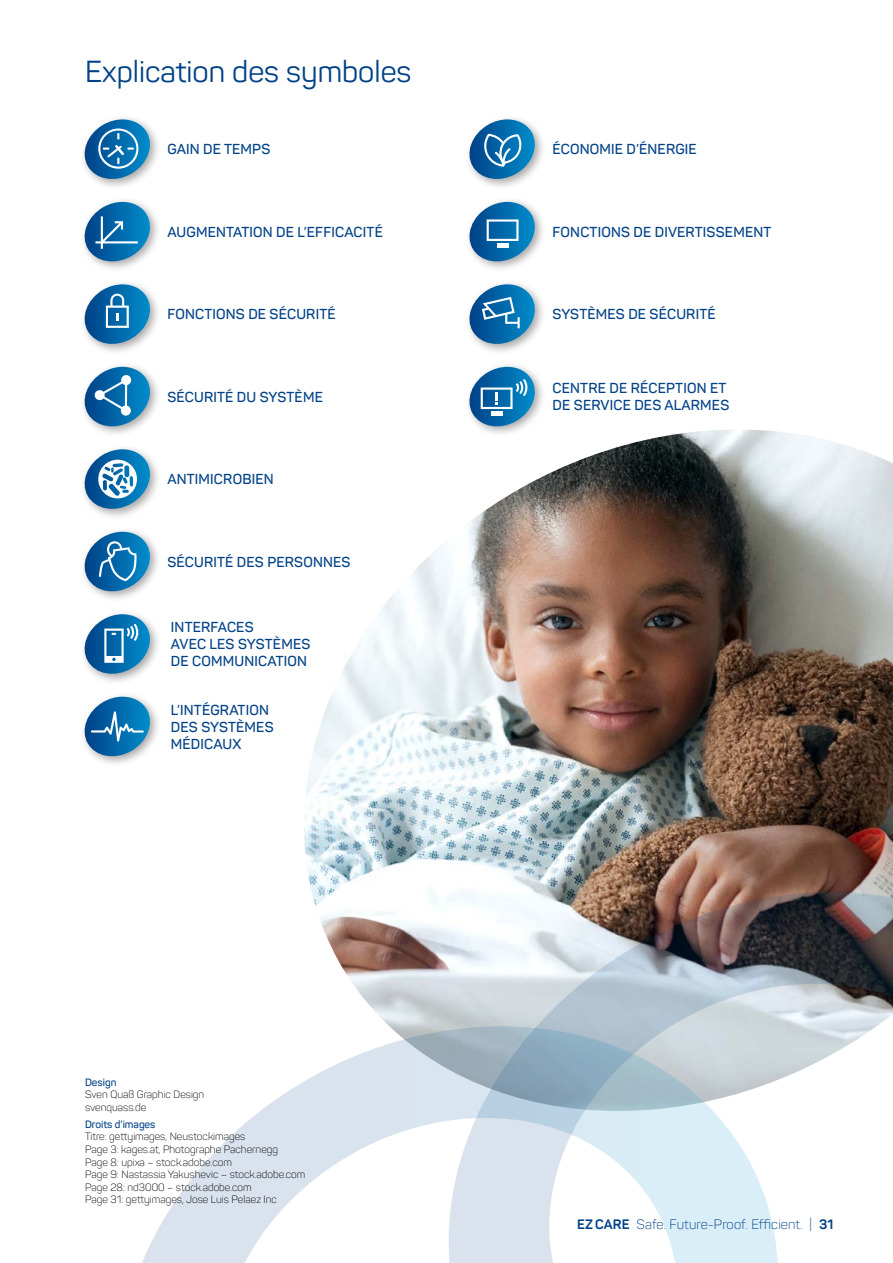
<style>
.page{position:relative;width:893px;height:1263px;background:#fff}
.page>*{position:absolute;margin:0;border:0;box-sizing:border-box;transform-origin:0 0}
.t1{font:30px "Panton";color:#004187}
.t2{font:600 14.25px/17.1px "Panton";letter-spacing:.015em;color:#004187}
.t3{font:300 13.5px "Panton";letter-spacing:.005em;color:#004187}
.t4{font:300 10.5px/12.6px "Panton";color:#000}
.t5{font:600 10.5px "Panton";color:#004187}
.s1{font-weight:700}
</style>
<div class="page">
<img style="left:304px;top:429px;width:589px;height:597px">
<img style="left:435px;top:892px;width:458px;height:182px">
<svg style="left:142px;top:1026px;width:650px;height:237px"></svg>
<div style="left:79px;top:279px;width:83px;height:76px;background:#000;opacity:.35"></div>
<svg style="left:80px;top:284px;width:75px;height:64px"></svg>
<div style="left:79px;top:361px;width:83px;height:77px;background:#000;opacity:.35"></div>
<svg style="left:80px;top:367px;width:75px;height:63px"></svg>
<div style="left:79px;top:444px;width:83px;height:76px;background:#000;opacity:.35"></div>
<svg style="left:80px;top:449px;width:75px;height:64px"></svg>
<div style="left:79px;top:526px;width:83px;height:77px;background:#000;opacity:.35"></div>
<svg style="left:80px;top:532px;width:75px;height:63px"></svg>
<div style="left:464px;top:114px;width:82px;height:76px;background:#000;opacity:.35"></div>
<svg style="left:465px;top:119px;width:74px;height:64px"></svg>
<div style="left:464px;top:196px;width:82px;height:77px;background:#000;opacity:.35"></div>
<svg style="left:465px;top:202px;width:74px;height:63px"></svg>
<div style="left:464px;top:279px;width:82px;height:76px;background:#000;opacity:.35"></div>
<svg style="left:465px;top:284px;width:74px;height:64px"></svg>
<div style="left:464px;top:361px;width:82px;height:77px;background:#000;opacity:.35"></div>
<svg style="left:465px;top:367px;width:74px;height:63px"></svg>
<div style="left:79px;top:114px;width:83px;height:76px;background:#000;opacity:.35"></div>
<svg style="left:80px;top:119px;width:75px;height:64px"></svg>
<div style="left:79px;top:196px;width:83px;height:77px;background:#000;opacity:.35"></div>
<svg style="left:80px;top:202px;width:75px;height:63px"></svg>
<div style="left:79px;top:609px;width:83px;height:76px;background:#000;opacity:.35"></div>
<svg style="left:80px;top:614px;width:75px;height:64px"></svg>
<div style="left:79px;top:691px;width:83px;height:76px;background:#000;opacity:.35"></div>
<svg style="left:80px;top:697px;width:75px;height:63px"></svg>
<h1 class="t1" style="left:85px;top:53px;width:328px">Explication des symboles</h1>
<p class="t2" style="left:167px;top:141px;width:104px">GAIN DE TEMPS</p>
<p class="t2" style="left:167px;top:223px;width:217px">AUGMENTATION DE L’EFFICACITÉ</p>
<p class="t2" style="left:167px;top:306px;width:170px">FONCTIONS DE SÉCURITÉ</p>
<p class="t2" style="left:167px;top:388px;width:157px">SÉCURITÉ DU SYSTÈME</p>
<p class="t2" style="left:167px;top:471px;width:108px">ANTIMICROBIEN</p>
<p class="t2" style="left:167px;top:553px;width:185px">SÉCURITÉ DES PERSONNES</p>
<p class="t2" style="left:171px;top:618px;width:141px">INTERFACES<br>AVEC LES SYSTÈMES<br>DE COMMUNICATION</p>
<p class="t2" style="left:171px;top:701px;width:104px">L’INTÉGRATION<br>DES SYSTÈMES<br>MÉDICAUX</p>
<p class="t5" style="left:85px;top:1075px;width:33px">Design</p>
<p class="t4" style="left:85px;top:1088px;width:121px">Sven Quaß Graphic Design svenquass.de</p>
<p class="t5" style="left:85px;top:1118px;width:72px">Droits d’images</p>
<p class="t4" style="left:85px;top:1130px;width:222px">Titre: gettyimages, Neustockimages<br>Page 3: kages.at, Photographe Pachernegg<br>Page 8: upixa – stock.adobe.com<br>Page 9: Nastassia Yakushevic – stock.adobe.com Page 28: nd3000 – stock.adobe.com<br>Page 31: gettyimages, Jose Luis Pelaez Inc</p>
<p class="t2" style="left:553px;top:141px;width:146px">ÉCONOMIE D’ÉNERGIE</p>
<p class="t2" style="left:553px;top:223px;width:220px">FONCTIONS DE DIVERTISSEMENT</p>
<p class="t2" style="left:553px;top:306px;width:165px">SYSTÈMES DE SÉCURITÉ</p>
<p class="t2" style="left:553px;top:380px;width:178px">CENTRE DE RÉCEPTION ET<br>DE SERVICE DES ALARMES</p>
<p class="t3" style="left:577px;top:1216px;width:258px"><span class="s1">EZCARE</span> Safe. Future-Proof. Efficient. | <span class="s1">31</span></p>
</div>
